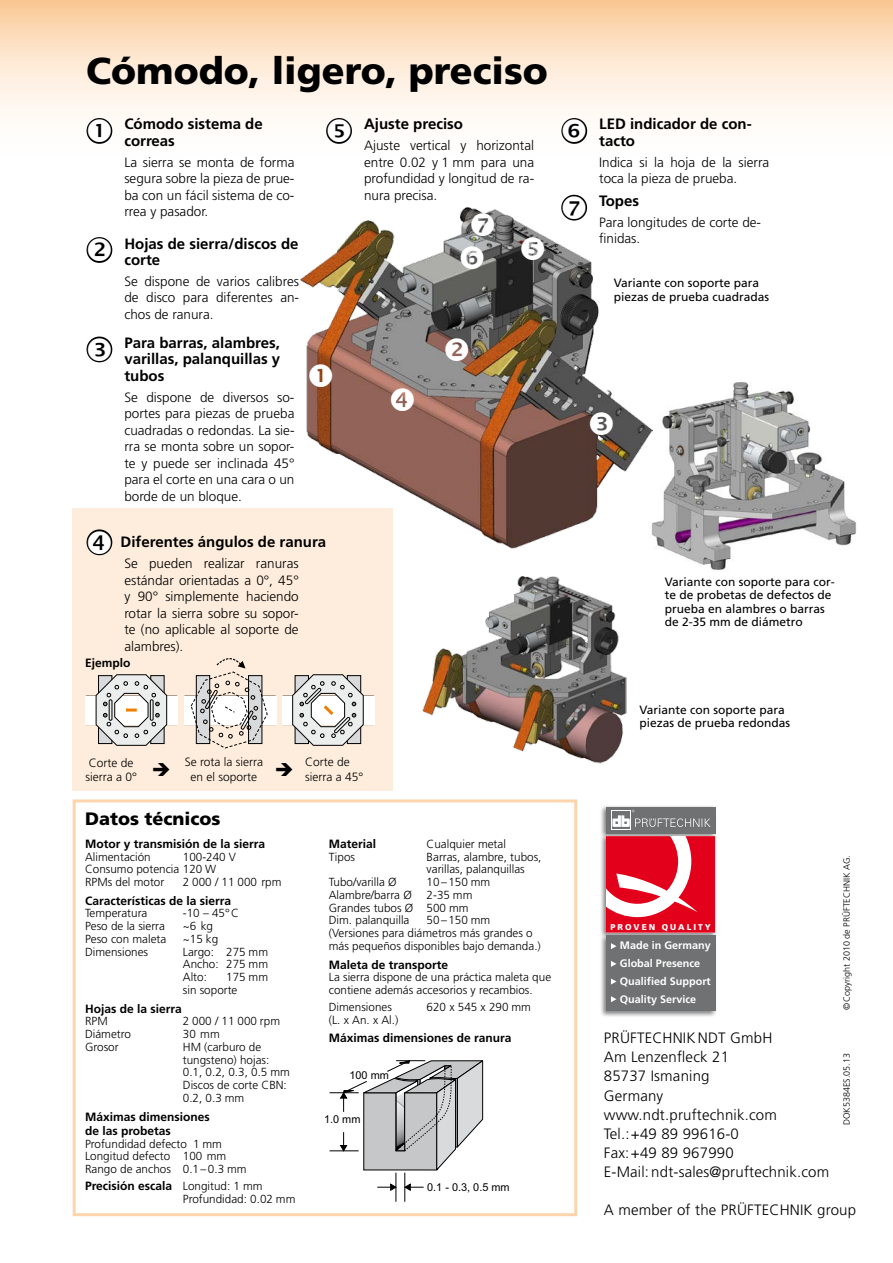
<style>
.page{position:relative;width:893px;height:1263px;background:#fff}
.page>*{position:absolute;margin:0;border:0;box-sizing:border-box;transform-origin:0 0}
.t1{font:900 37.5px "Frutiger";color:#000}
.t2{font:900 18px "Frutiger";color:#000}
.t3{font:300 15px/19.2px "Frutiger";letter-spacing:.01em;color:#000}
.t4{font:700 15px/16.5px "Frutiger CE";color:#000}
.t5{font:700 15px/16.5px "Frutiger";color:#000}
.t6{font:300 13.5px/16.5px "Frutiger";color:#000;text-align:justify}
.t7{font:12px/13.5px "Frutiger";color:#000}
.t8{font:700 12px/14.4px "Frutiger";color:#000}
.t9{font:300 12px/14.4px "Frutiger";color:#000}
.t10{font:700 12px "Frutiger CE";color:#000}
.t11{font:300 11.7px/12.8px "Frutiger";color:#000}
.t12{font:10.95px "Arial";color:#000}
.t13{font:700 10.8px/17.7px "Frutiger";color:#fff}
.t14{font:300 9px "Frutiger";color:#000}
.t15{font:900 8.4px "Frutiger";color:#fff}
.s1{font-weight:300;font-size:11.7px}
</style>
<div class="page">
<div style="left:72px;top:508px;width:321px;height:283px;background:#feeddc"></div>
<div style="left:73px;top:799px;width:504px;height:417px;background:#fff;border:3px solid #fcd5ad"></div>
<img style="left:652px;top:382px;width:204px;height:188px">
<img style="left:422px;top:576px;width:205px;height:187px">
<hr style="left:405px;top:1172px;width:1px;height:30px;background:#000">
<hr style="left:396px;top:1172px;width:1px;height:30px;background:#000">
<svg style="left:330px;top:1060px;width:153px;height:130px"></svg>
<div style="left:282px;top:696px;width:92px;height:28px;background:#fff"></div>
<div style="left:85px;top:696px;width:92px;height:28px;background:#fff"></div>
<svg style="left:96px;top:658px;width:268px;height:90px"></svg>
<img style="left:300px;top:207px;width:352px;height:342px">
<svg style="left:453px;top:611px;width:3px;height:5px"></svg>
<svg style="left:0;top:0;width:893px;height:116px;background:#fde4cc"></svg>
<div style="left:599px;top:805px;width:118px;height:212px;background:#000;opacity:.5"></div>
<div style="left:606px;top:807px;width:109px;height:27px;background:#707172"></div>
<div style="left:606px;top:935px;width:109px;height:76px;background:#707172"></div>
<svg style="left:606px;top:810px;width:109px;height:123px"></svg>
<svg style="left:611px;top:943px;width:5px;height:6px"></svg>
<svg style="left:611px;top:961px;width:5px;height:6px"></svg>
<svg style="left:611px;top:978px;width:5px;height:6px"></svg>
<svg style="left:611px;top:996px;width:5px;height:6px"></svg>
<svg style="left:310px;top:364px;width:22px;height:23px"></svg>
<svg style="left:446px;top:338px;width:22px;height:23px"></svg>
<svg style="left:590px;top:412px;width:23px;height:23px"></svg>
<svg style="left:391px;top:388px;width:23px;height:23px"></svg>
<svg style="left:461px;top:246px;width:22px;height:23px"></svg>
<svg style="left:521px;top:237px;width:23px;height:23px"></svg>
<svg style="left:471px;top:213px;width:23px;height:23px"></svg>
<svg style="left:86px;top:118px;width:27px;height:26px"></svg>
<svg style="left:86px;top:237px;width:27px;height:26px"></svg>
<svg style="left:86px;top:336px;width:27px;height:27px"></svg>
<svg style="left:326px;top:118px;width:26px;height:26px"></svg>
<svg style="left:86px;top:529px;width:27px;height:27px"></svg>
<svg style="left:561px;top:118px;width:27px;height:26px"></svg>
<svg style="left:560px;top:194px;width:29px;height:28px"></svg>
<h1 class="t1" style="left:86px;top:49px;width:463px">Cómodo, ligero, preciso</h1>
<p class="t4" style="left:124px;top:116px;width:140px">Cómodo sistema de correas</p>
<p class="t6" style="left:124px;top:154px;width:172px">La sierra se monta de forma segura sobre la pieza de prue&shy;ba con un fácil sistema de co&shy;rrea y pasador.</p>
<p class="t4" style="left:124px;top:235px;width:176px">Hojas de sierra/discos de corte</p>
<p class="t6" style="left:124px;top:273px;width:176px">Se dispone de varios calibres de disco para diferentes an&shy;chos de ranura.</p>
<p class="t4" style="left:124px;top:334px;width:157px;text-align:justify">Para barras, alambres, varillas, palanquillas y tubos</p>
<p class="t6" style="left:124px;top:389px;width:172px">Se dispone de diversos so&shy;portes para piezas de prueba cuadradas o redondas. La sie&shy;rra se monta sobre un sopor&shy;te y puede ser inclinada 45° para el corte en una cara o un borde de un bloque.</p>
<p class="t4" style="left:364px;top:116px;width:100px">Ajuste preciso</p>
<p class="t6" style="left:364px;top:137px;width:172px">Ajuste vertical y horizontal entre 0.02 y 1 mm para una profundidad y longitud de ra&shy;nura precisa.</p>
<p class="t4" style="left:121px;top:534px;width:207px">Diferentes ángulos de ranura</p>
<p class="t6" style="left:124px;top:555px;width:176px">Se pueden realizar ranuras estándar orientadas a 0°, 45° y 90° simplemente haciendo rotar la sierra sobre su sopor&shy;te (no aplicable al soporte de alambres).</p>
<p class="t10" style="left:85px;top:655px;width:47px">Ejemplo</p>
<p class="t9" style="left:86px;top:756px;width:53px">Corte de sierra a 0°</p>
<p class="t9" style="left:185px;top:755px;width:80px;text-align:center">Se rota la sierra en el soporte</p>
<p class="t9" style="left:305px;top:755px;width:46px">Corte de</p>
<p class="t9" style="left:275px;top:770px;width:90px">➔ sierra a 45°</p>
<h2 class="t2" style="left:85px;top:808px;width:137px">Datos técnicos</h2>
<p class="t5" style="left:599px;top:116px;width:154px">LED indicador de con&shy;tacto</p>
<p class="t6" style="left:599px;top:154px;width:172px">Indica si la hoja de la sierra toca la pieza de prueba.</p>
<p class="t5" style="left:599px;top:193px;width:42px">Topes</p>
<p class="t6" style="left:599px;top:214px;width:164px">Para longitudes de corte de&shy;finidas.</p>
<p class="t7" style="left:614px;top:276px;width:157px">Variante con soporte para piezas de prueba cuadradas</p>
<p class="t7" style="left:665px;top:574px;width:171px">Variante con soporte para cor&shy;te de probetas de defectos de prueba en alambres o barras de 2-35 mm de diámetro</p>
<p class="t7" style="left:639px;top:703px;width:152px">Variante con soporte para piezas de prueba redondas</p>
<p class="t8" style="left:85px;top:836px;width:182px">Motor y transmisión de la sierra</p>
<p class="t11" style="left:85px;top:850px;width:67px">Alimentación</p>
<p class="t11" style="left:85px;top:850px;width:152px;text-indent:98px">100-240 V<br>Consumo potencia 120 W<br>RPMs del motor</p>
<p class="t11" style="left:183px;top:876px;width:100px">2 000 / 11 000 rpm</p>
<p class="t8" style="left:85px;top:893px;width:148px">Características de la sierra</p>
<p class="t11" style="left:85px;top:907px;width:64px">Temperatura</p>
<p class="t11" style="left:183px;top:907px;width:58px">-10 – 45°C</p>
<p class="t11" style="left:85px;top:920px;width:81px">Peso de la sierra</p>
<p class="t11" style="left:183px;top:920px;width:32px">~6 kg</p>
<p class="t11" style="left:85px;top:933px;width:83px">Peso con maleta</p>
<p class="t11" style="left:183px;top:933px;width:37px">~15 kg</p>
<p class="t11" style="left:85px;top:945px;width:65px">Dimensiones</p>
<p class="t11" style="left:183px;top:945px;width:87px;text-align:justify">Largo: 275 mm Ancho: 275 mm Alto:</p>
<p class="t11" style="left:183px;top:971px;width:87px;text-indent:43px">175 mm sin soporte</p>
<p class="t8" style="left:85px;top:1001px;width:98px">Hojas de la sierra</p>
<p class="t11" style="left:85px;top:1015px;width:24px">RPM</p>
<p class="t11" style="left:183px;top:1015px;width:99px">2 000 / 11 000 rpm</p>
<p class="t11" style="left:85px;top:1028px;width:47px">Diámetro</p>
<p class="t11" style="left:183px;top:1028px;width:38px">30 mm</p>
<p class="t11" style="left:85px;top:1041px;width:35px">Grosor</p>
<p class="t11" style="left:183px;top:1041px;width:108px">HM (carburo de tungsteno) hojas:<br>0.1, 0.2, 0.3, 0.5 mm<br>Discos de corte CBN:<br>0.2, 0.3 mm</p>
<p class="t8" style="left:85px;top:1109px;width:126px">Máximas dimensiones de las probetas</p>
<p class="t11" style="left:85px;top:1137px;width:163px">Profundidad defecto 1 mm<br>Longitud defecto 100 mm<br>Rango de anchos 0.1–0.3 mm</p>
<p class="t8" style="left:85px;top:1179px;width:179px">Precisión escala <span class="s1">Longitud: 1 mm</span></p>
<p class="t11" style="left:183px;top:1193px;width:114px">Profundidad: 0.02 mm</p>
<p class="t8" style="left:329px;top:836px;width:49px">Material</p>
<p class="t11" style="left:427px;top:837px;width:81px">Cualquier metal</p>
<p class="t11" style="left:329px;top:850px;width:28px">Tipos</p>
<p class="t11" style="left:427px;top:850px;width:116px">Barras, alambre, tubos, varillas, palanquillas</p>
<p class="t11" style="left:329px;top:876px;width:69px">Tubo/varilla Ø</p>
<p class="t11" style="left:427px;top:876px;width:65px">10–150 mm</p>
<p class="t11" style="left:329px;top:888px;width:84px">Alambre/barra Ø</p>
<p class="t14" style="left:842px;top:1010px;width:156px;rotate:-90deg">©Copyright 2010 de PRÜFTECHNIK AG.</p>
<p class="t11" style="left:329px;top:888px;width:145px;text-indent:98px">2-35 mm<br>Grandes tubos Ø 500 mm<br>Dim. palanquilla</p>
<p class="t11" style="left:329px;top:914px;width:213px;text-indent:98px">50–150 mm (Versiones para diámetros más grandes o más pequeños disponibles bajo demanda.)</p>
<p class="t8" style="left:329px;top:957px;width:121px">Maleta de transporte</p>
<p class="t11" style="left:329px;top:971px;width:224px">La sierra dispone de una práctica maleta que contiene además accesorios y recambios.</p>
<p class="t11" style="left:329px;top:1001px;width:65px">Dimensiones</p>
<p class="t11" style="left:427px;top:1001px;width:106px">620 x 545 x 290 mm</p>
<p class="t11" style="left:329px;top:1013px;width:71px">(L. x An. x Al.)</p>
<p class="t8" style="left:329px;top:1031px;width:184px">Máximas dimensiones de ranura</p>
<p class="t3" style="left:604px;top:1028px;width:227px">PRÜFTECHNIKNDT GmbH<br>Am Lenzenfleck 21<br>85737 Ismaning<br>Germany www.ndt.pruftechnik.com<br>Tel.:+49 89 99616-0<br>Fax:+49 89 967990<br>E-Mail: ndt-sales@pruftechnik.com</p>
<p class="t3" style="left:604px;top:1201px;width:254px">A member of the PRÜFTECHNIK group</p>
<p class="t15" style="left:610px;top:921px;width:102px">P R O V E N Q U A L I T Y</p>
<p class="t13" style="left:620px;top:937px;width:92px">Made in Germany<br>Global Presence<br>Qualified Support<br>Quality Service</p>
<p class="t14" style="left:842px;top:1125px;width:74px;rotate:-90deg">DOK5384ES.05.13</p>
<p class="t12" style="left:349px;top:1068px;width:41px">100 mm</p>
<p class="t12" style="left:324px;top:1112px;width:38px">1.0 mm</p>
<p class="t12" style="left:427px;top:1179px;width:84px">0.1 - 0.3, 0.5 mm</p>
</div>
